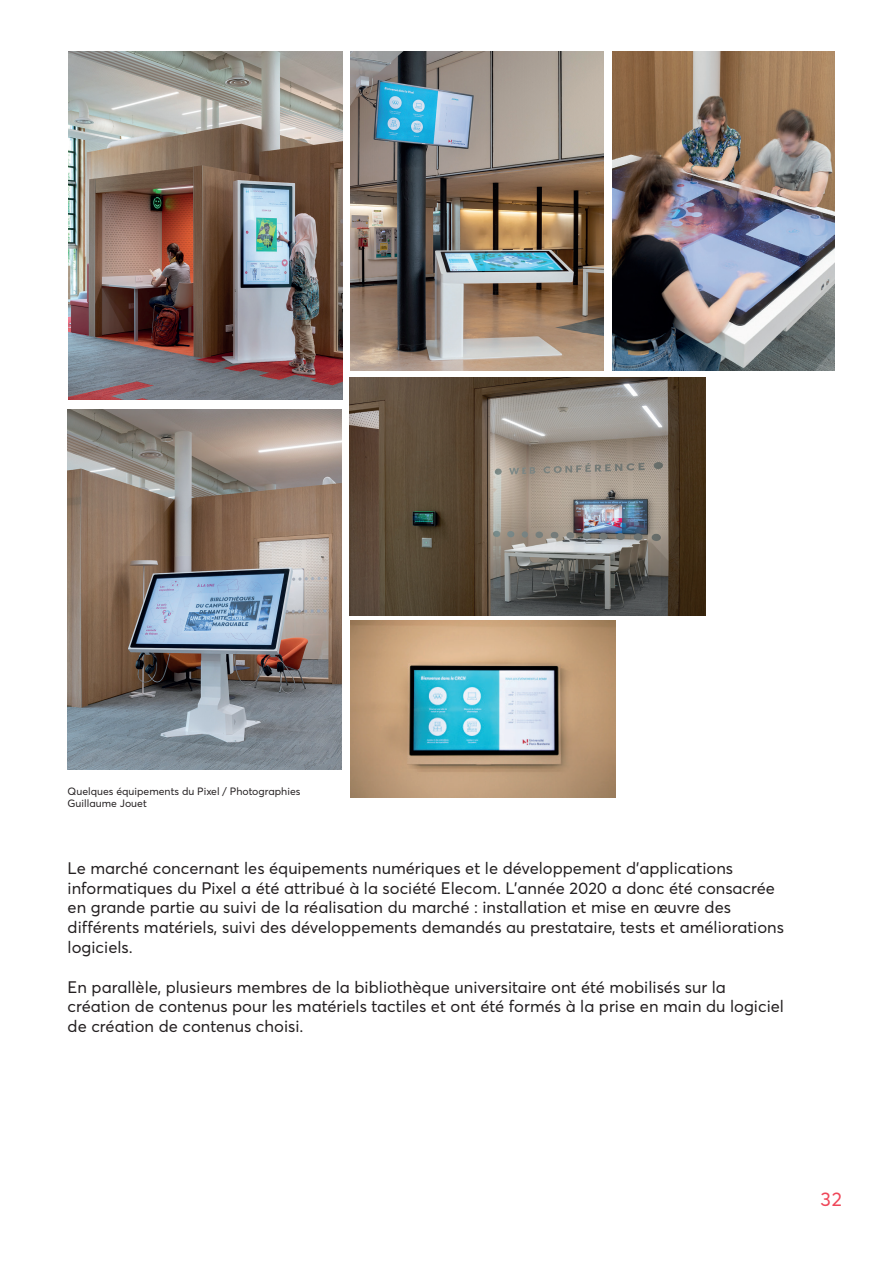
<style>
.page{position:relative;width:893px;height:1263px;background:#fff}
.page>*{position:absolute;margin:0;border:0;box-sizing:border-box;transform-origin:0 0}
.t1{font:19.5px "Averta";color:#ef4759}
.t2{font:16.5px/19.8px "Averta";color:#231f20}
.t3{font:10.5px/12.6px "Averta";color:#231f20}
</style>
<div class="page">
<img style="left:612px;top:51px;width:223px;height:320px">
<img style="left:68px;top:409px;width:273px;height:361px">
<img style="left:68px;top:52px;width:274px;height:348px">
<img style="left:349px;top:377px;width:357px;height:238px">
<img style="left:350px;top:51px;width:254px;height:320px">
<img style="left:350px;top:621px;width:266px;height:176px">
<p class="t3" style="left:68px;top:785px;width:234px">Quelques équipements du Pixel / Photographies<br>Guillaume Jouet</p>
<p class="t2" style="left:68px;top:858px;width:718px">Le marché concernant les équipements numériques et le développement d’applications informatiques du Pixel a été attribué à la société Elecom. L’année 2020 a donc été consacrée en grande partie au suivi de la réalisation du marché : installation et mise en œuvre des différents matériels, suivi des développements demandés au prestataire, tests et améliorations logiciels.</p>
<p class="t2" style="left:68px;top:977px;width:718px">En parallèle, plusieurs membres de la bibliothèque universitaire ont été mobilisés sur la création de contenus pour les matériels tactiles et ont été formés à la prise en main du logiciel de création de contenus choisi.</p>
<p class="t1" style="left:820px;top:1187px;width:23px">32</p>
</div>
